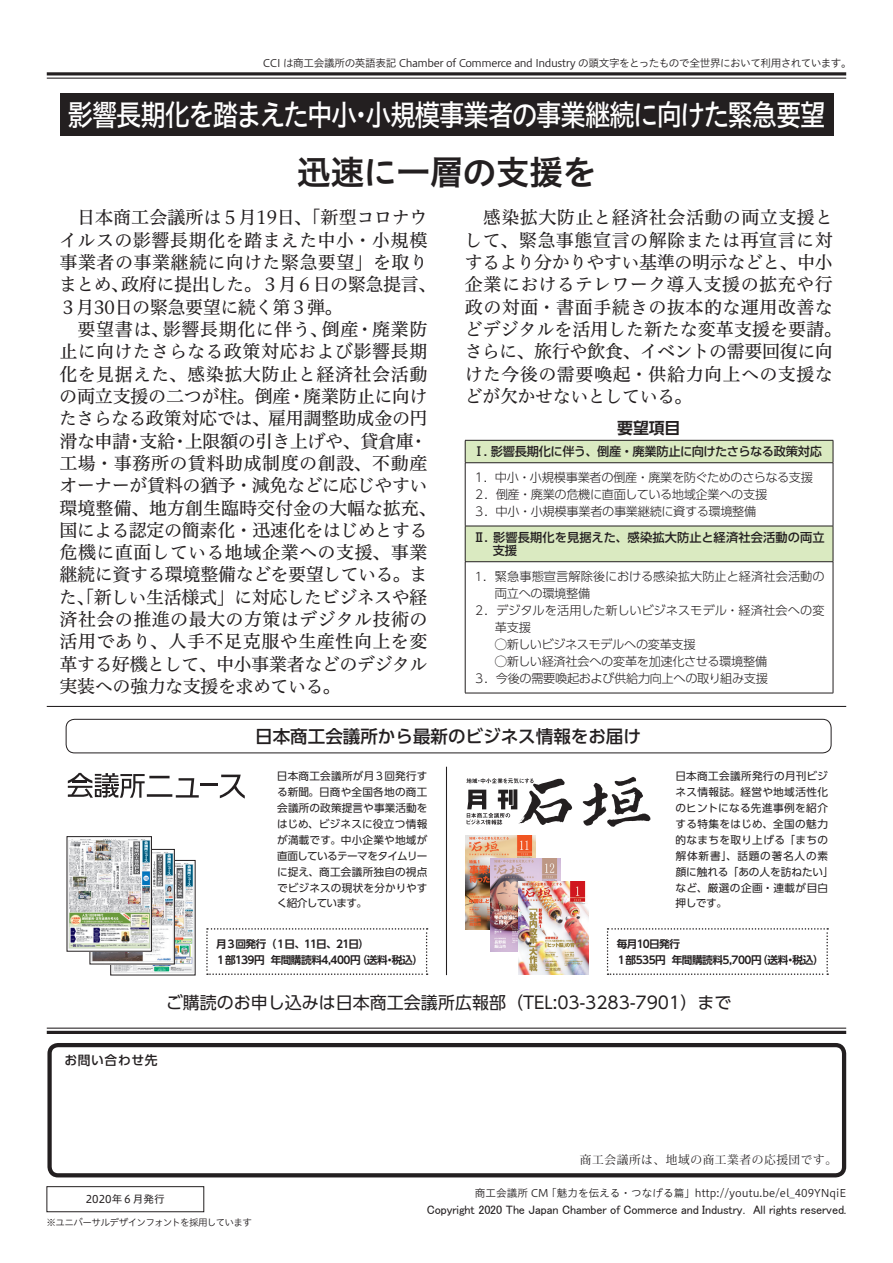
<style>
.page{position:relative;width:893px;height:1263px;background:#fff}
.page>*{position:absolute;margin:0;border:0;box-sizing:border-box;transform-origin:0 0}
.見出し2{font:34.05px "Hiragino UD Sans Std N W6";letter-spacing:-.025em;color:#231f20}
.見出し1{font:29.7px "Hiragino UD Sans Std N W5";letter-spacing:-.07em;color:#fff;scale:.87 1}
.本文{font:18px/22.4px "Hiragino UD Serif Std N W4";letter-spacing:-.005em;color:#231f20}
.t1{font:500 17.55px "UD Shin Go Pr 6 N";color:#231f20}
.t2{font:16.95px "UD Shin Go Pr 6 N";color:#231f20}
.キャプションUD{font:700 15.9px "UD Shin Go Pr 6 N De";color:#231f20}
.t3{font:500 12.75px "UD Shin Go Pr 6";letter-spacing:.05em;color:#231f20}
.キャプションUD-2{font:300 12.15px "UD Shin Go Pr 6 N";letter-spacing:-.025em;color:#231f20}
.t4{font:12.15px "MS P Gothic";letter-spacing:-.01em;color:#231f20}
.キャプションUD-3{font:300 12.15px/17px "UD Shin Go Pr 6 N";color:#231f20}
.キャプションUD-4{font:500 12.15px/13.4px "UD Shin Go Pr 6 N";letter-spacing:.01em;color:#231f20}
.キャプションUD-5{font:500 12.15px "UD Shin Go Pr 6 N";letter-spacing:-.035em;color:#231f20}
.t5{font:11.7px "Koz Min Pr 6 N";letter-spacing:.05em;color:#231f20}
.t6{font:10.65px/15.9px "UD Shin Go Pr 6 N";letter-spacing:.025em;color:#231f20}
.t7{font:700 10.65px/15.9px "UD Shin Go NT Pr 6 N De";letter-spacing:-.05em;color:#231f20}
.t8{font:10.65px "Hiragino UD Sans Std N W3";letter-spacing:-.035em;color:#231f20}
.t9{font:10.65px "Hiragino UD Sans Std N W3";color:#231f20}
.t10{font:10.65px "Hiragino UD Sans Std N W4";color:#231f20}
.t11{font:9.6px "Hiragino UD Sans Std W3";letter-spacing:-.07em;color:#231f20}
.s1{font-size:11.7px}
</style>
<div class="page">
<hr style="left:47px;top:72px;width:799px;height:3px;background:#231f20">
<hr style="left:47px;top:78px;width:799px;height:1px;background:#231f20">
<hr style="left:47px;top:706px;width:799px;height:1px;background:#231f20">
<div style="left:66px;top:719px;width:765px;height:34px;border:1px solid #231f20;border-radius:9px"></div>
<hr style="left:446px;top:767px;width:1px;height:208px;background:#231f20">
<svg style="left:206px;top:928px;width:222px;height:47px"></svg>
<svg style="left:607px;top:928px;width:221px;height:47px"></svg>
<svg style="left:68px;top:773px;width:77px;height:25px"></svg>
<hr style="left:72px;top:780px;width:15px;height:3px;background:#231f20">
<hr style="left:149px;top:776px;width:21px;height:2px;background:#231f20">
<hr style="left:147px;top:794px;width:25px;height:3px;background:#231f20">
<svg style="left:176px;top:778px;width:23px;height:19px"></svg>
<hr style="left:200px;top:783px;width:18px;height:3px;background:#231f20">
<svg style="left:220px;top:775px;width:25px;height:23px"></svg>
<img style="left:112px;top:863px;width:81px;height:110px">
<img style="left:92px;top:852px;width:81px;height:110px">
<div style="left:90px;top:849px;width:85px;height:115px;border:1px solid #231f20"></div>
<img style="left:69px;top:839px;width:81px;height:110px">
<div style="left:67px;top:836px;width:85px;height:115px;border:1px solid #231f20"></div>
<svg style="left:466px;top:778px;width:106px;height:47px"></svg>
<svg style="left:583px;top:777px;width:67px;height:50px"></svg>
<img style="left:466px;top:836px;width:70px;height:93px">
<img style="left:491px;top:858px;width:70px;height:94px">
<img style="left:518px;top:881px;width:70px;height:94px">
<hr style="left:47px;top:1027px;width:799px;height:2px;background:#231f20">
<hr style="left:47px;top:1031px;width:799px;height:3px;background:#231f20">
<div style="left:47px;top:1043px;width:799px;height:134px;border:4px solid #231f20;border-radius:9px"></div>
<div style="left:60px;top:93px;width:773px;height:43px;background:#231f20"></div>
<div style="left:47px;top:1186px;width:157px;height:26px;border:1px solid #231f20"></div>
<svg style="left:465px;top:440px;width:369px;height:122px"></svg>
<hr style="left:465px;top:462px;width:368px;height:1px;background:#231f20">
<hr style="left:465px;top:463px;width:1px;height:63px;background:#231f20">
<hr style="left:833px;top:463px;width:1px;height:63px;background:#231f20">
<hr style="left:465px;top:526px;width:368px;height:1px;background:#231f20">
<hr style="left:465px;top:526px;width:1px;height:35px;background:#231f20">
<hr style="left:833px;top:526px;width:1px;height:35px;background:#231f20">
<hr style="left:465px;top:561px;width:368px;height:1px;background:#231f20">
<hr style="left:465px;top:562px;width:1px;height:131px;background:#231f20">
<hr style="left:833px;top:562px;width:1px;height:131px;background:#231f20">
<hr style="left:465px;top:693px;width:368px;height:1px;background:#231f20">
<p class="t8" style="left:263px;top:55px;width:590px">CCI は商工会議所の英語表記 Chamber of Commerce and Industry の頭文字をとったもので全世界において利用されています。</p>
<p class="見出し1" style="left:67px;top:92px;width:873px">影響長期化を踏まえた中小・小規模事業者の事業継続に向けた緊急要望</p>
<p class="見出し2" style="left:297px;top:146px;width:301px">迅速に一層の支援を</p>
<p class="本文" style="left:59px;top:205px;width:379px;text-indent:18px">日本商工会議所は５月19日、「新型コロナウイルスの影響長期化を踏まえた中小・小規模事業者の事業継続に向けた緊急要望」を取りまとめ、政府に提出した。３月６日の緊急提言、<br>３月30日の緊急要望に続く第３弾。</p>
<p class="本文" style="left:59px;top:317px;width:379px;text-indent:18px">要望書は、影響長期化に伴う、倒産・廃業防止に向けたさらなる政策対応および影響長期化を見据えた、感染拡大防止と経済社会活動の両立支援の二つが柱。倒産・廃業防止に向けたさらなる政策対応では、雇用調整助成金の円滑な申請・支給・上限額の引き上げや、貸倉庫・工場・事務所の賃料助成制度の創設、不動産オーナーが賃料の猶予・減免などに応じやすい環境整備、地方創生臨時交付金の大幅な拡充、国による認定の簡素化・迅速化をはじめとする危機に直面している地域企業への支援、事業継続に資する環境整備などを要望している。また、「新しい生活様式」に対応したビジネスや経済社会の推進の最大の方策はデジタル技術の活用であり、人手不足克服や生産性向上を変革する好機として、中小事業者などのデジタル実装への強力な支援を求めている。</p>
<p class="本文" style="left:465px;top:205px;width:379px;text-indent:18px">感染拡大防止と経済社会活動の両立支援として、緊急事態宣言の解除または再宣言に対するより分かりやすい基準の明示などと、中小企業におけるテレワーク導入支援の拡充や行政の対面・書面手続きの抜本的な運用改善などデジタルを活用した新たな変革支援を要請。さらに、旅行や飲食、イベントの需要回復に向けた今後の需要喚起・供給力向上への支援などが欠かせないとしている。</p>
<p class="キャプションUD" style="left:617px;top:415px;width:65px">要望項目</p>
<p class="キャプションUD-5" style="left:473px;top:442px;width:351px">Ⅰ. 影響長期化に伴う、倒産・廃業防止に向けたさらなる政策対応</p>
<p class="キャプションUD-2" style="left:473px;top:468px;width:342px">１．中小・小規模事業者の倒産・廃業を防ぐためのさらなる支援</p>
<p class="キャプションUD-2" style="left:473px;top:485px;width:296px">２．倒産・廃業の危機に直面している地域企業への支援</p>
<p class="キャプションUD-2" style="left:473px;top:502px;width:285px">３．中小・小規模事業者の事業継続に資する環境整備</p>
<p class="キャプションUD-4" style="left:493px;top:530px;width:333px;text-indent:-20px">Ⅱ. 影響長期化を見据えた、感染拡大防止と経済社会活動の両立支援</p>
<p class="キャプションUD-3" style="left:495px;top:567px;width:331px;text-indent:-22px"><span class="s1">１</span>．緊急事態宣言解除後における感染拡大防止と経済社会活動の両立への環境整備</p>
<p class="キャプションUD-3" style="left:495px;top:601px;width:331px;text-indent:-22px">２．デジタルを活用した新しいビジネスモデル・経済社会への変革支援</p>
<p class="キャプションUD-2" style="left:495px;top:635px;width:202px">◯新しいビジネスモデルへの変革支援</p>
<p class="キャプションUD-2" style="left:495px;top:652px;width:274px">◯新しい経済社会への変革を加速化させる環境整備</p>
<p class="キャプションUD-2" style="left:473px;top:669px;width:296px">３．今後の需要喚起および供給力向上への取り組み支援</p>
<p class="t1" style="left:255px;top:722px;width:387px">日本商工会議所から最新のビジネス情報をお届け</p>
<p class="t6" style="left:277px;top:768px;width:152px;text-align:justify">日本商工会議所が月３回発行する新聞。日商や全国各地の商工会議所の政策提言や事業活動をはじめ、ビジネスに役立つ情報が満載です。中小企業や地域が直面しているテーマをタイムリーに捉え、商工会議所独自の視点でビジネスの現状を分かりやすく紹介しています。</p>
<p class="t7" style="left:216px;top:935px;width:209px">月３回発行（１日、11日、21日）<br>１部139円 年間購読料4,400円（送料・税込）</p>
<p class="t7" style="left:616px;top:935px;width:209px">毎月10日発行<br>１部535円 年間購読料5,700円（送料・税込）</p>
<p class="t6" style="left:675px;top:768px;width:160px">日本商工会議所発行の月刊ビジネス情報誌。経営や地域活性化のヒントになる先進事例を紹介する特集をはじめ、全国の魅力的なまちを取り上げる「まちの解体新書」、話題の著名人の素顔に触れる「あの人を訪ねたい」など、厳選の企画・連載が目白押しです。</p>
<p class="t2" style="left:166px;top:989px;width:567px">ご購読のお申し込みは日本商工会議所広報部（TEL:03-3283-7901）まで</p>
<p class="t3" style="left:64px;top:1050px;width:95px">お問い合わせ先</p>
<p class="t5" style="left:580px;top:1153px;width:259px">商工会議所は、地域の商工業者の応援団です。</p>
<p class="t10" style="left:86px;top:1191px;width:81px">2020年６月発行</p>
<p class="t11" style="left:46px;top:1215px;width:207px">※ユニバーサルデザインフォントを採用しています</p>
<p class="t9" style="left:475px;top:1185px;width:373px">商工会議所 CM 「魅力を伝える・つなげる篇」http://youtu.be/el_409YNqiE</p>
<p class="t4" style="left:427px;top:1203px;width:421px">Copyright 2020 The Japan Chamber of Commerce and Industry.　All rights reserved.</p>
</div>
